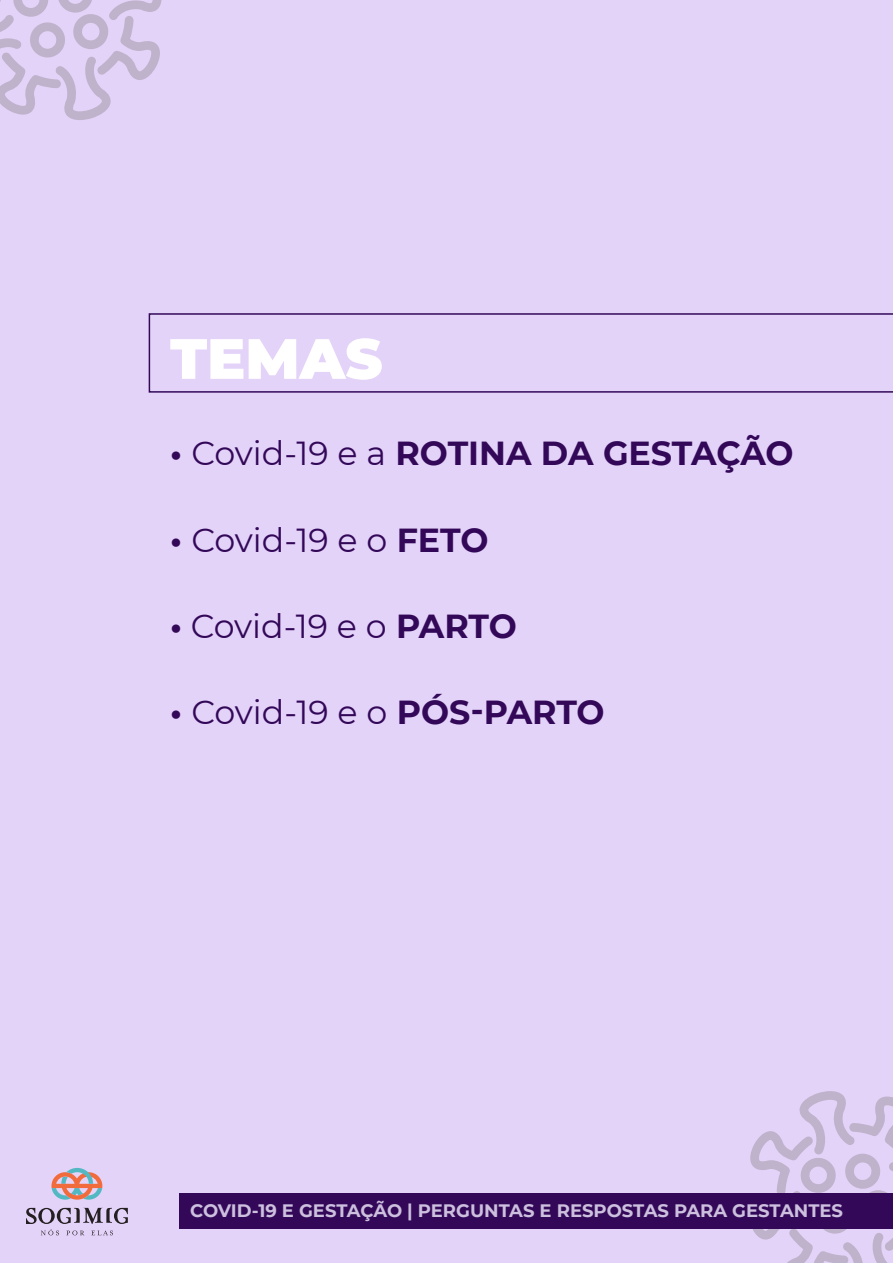
<style>
.page{position:relative;width:893px;height:1263px;background:#e4d3f8}
.page>*{position:absolute;margin:0;border:0;box-sizing:border-box;transform-origin:0 0}
.t1{font:900 56.7px "Montserrat";color:#fff}
.t2{font:700 33.3px "Montserrat";letter-spacing:-.01em;color:#330859}
.t3{font:33.3px "Montserrat";color:#330859}
.t4{font:700 18px "Montserrat";color:#ccc0de}
.s1{font-weight:400}
.s2{font-weight:700}
</style>
<div class="page">
<svg style="left:747px;top:1091px;width:146px;height:172px"></svg>
<svg style="left:0;top:0;width:162px;height:120px"></svg>
<div style="left:179px;top:1193px;width:714px;height:35px;background:#330859"></div>
<svg style="left:26px;top:1208px;width:102px;height:27px"></svg>
<svg style="left:51px;top:1168px;width:51px;height:32px"></svg>
<svg style="left:149px;top:313px;width:744px;height:80px"></svg>
<h1 class="t1" style="left:170px;top:316px;width:214px">TEMAS</h1>
<h2 class="t2" style="left:170px;top:429px;width:625px">• <span class="s1">Covid-19 e a</span> ROTINA DA GESTAÇÃO</h2>
<h2 class="t3" style="left:170px;top:517px;width:320px"><span class="s2">•</span> Covid-19 e o <span class="s2">FETO</span></h2>
<h2 class="t3" style="left:170px;top:603px;width:348px"><span class="s2">•</span> Covid-19 e o <span class="s2">PARTO</span></h2>
<h2 class="t2" style="left:170px;top:688px;width:436px">• <span class="s1">Covid-19 e o</span> PÓS-PARTO</h2>
<p class="t4" style="left:190px;top:1198px;width:654px">COVID-19 E GESTAÇÃO | PERGUNTAS E RESPOSTAS PARA GESTANTES</p>
</div>
